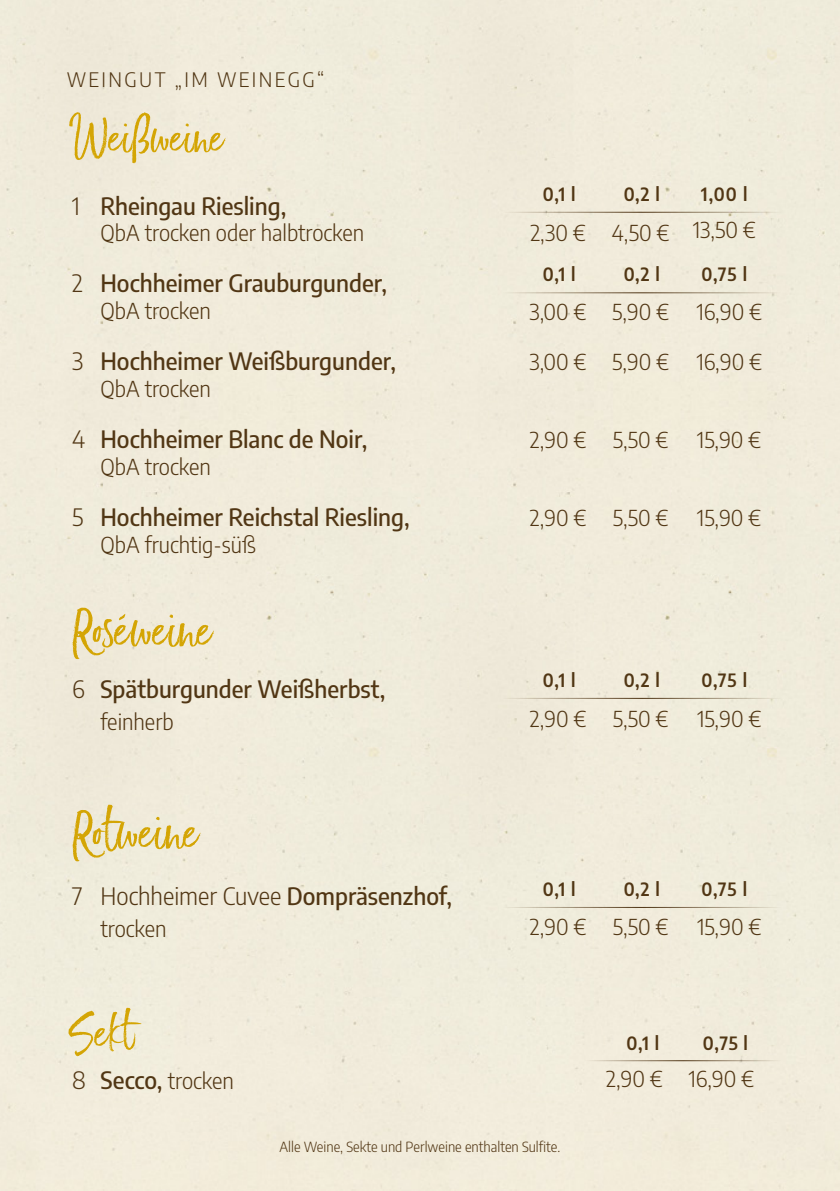
<style>
.page{position:relative;width:840px;height:1191px;background:#fff}
.page>*{position:absolute;margin:0;border:0;box-sizing:border-box;transform-origin:0 0}
.t1{font:60px "Just Heavenly";color:#d4a504}
.t2{font:54px "Just Heavenly";color:#d4a504}
.t3{font:500 semi-condensed 24px "Encode Sans";color:#513614}
.t4{font:300 semi-condensed 24px "Encode Sans";color:#513614}
.t5{font:300 semi-condensed 22px "Encode Sans";color:#513614}
.t6{font:300 semi-condensed 20px "Encode Sans";letter-spacing:.12em;color:#513614}
.t7{font:600 semi-condensed 18px "Encode Sans";letter-spacing:.04em;color:#513614}
.t8{font:300 semi-condensed 14px "Encode Sans";color:#513614}
.s1{font-weight:300}
.s2{font-weight:500}
.s3{font-size:24px}
.s4{font-weight:500;font-size:24px}
</style>
<div class="page">
<hr style="left:502px;top:212px;width:278px;height:1px;background:#513614">
<hr style="left:502px;top:292px;width:278px;height:1px;background:#513614">
<hr style="left:502px;top:698px;width:278px;height:1px;background:#513614">
<hr style="left:584px;top:1060px;width:196px;height:1px;background:#513614">
<hr style="left:502px;top:907px;width:278px;height:1px;background:#513614">
<p class="t6" style="left:67px;top:66px;width:259px">WEINGUT „IM WEINEGG“</p>
<h2 class="t2" style="left:69px;top:101px;width:156px">Weißweine</h2>
<p class="t3" style="left:72px;top:189px;width:215px"><span class="s1">1</span> Rheingau Riesling,</p>
<p class="t5" style="left:100px;top:217px;width:265px">QbA trocken oder halbtrocken</p>
<p class="t3" style="left:72px;top:266px;width:316px"><span class="s1">2</span> Hochheimer Grauburgunder,</p>
<p class="t5" style="left:100px;top:295px;width:112px">QbA trocken</p>
<p class="t3" style="left:72px;top:344px;width:325px"><span class="s1">3</span> Hochheimer Weißburgunder,</p>
<p class="t5" style="left:100px;top:373px;width:112px">QbA trocken</p>
<p class="t3" style="left:72px;top:422px;width:297px"><span class="s1">4</span> Hochheimer Blanc de Noir,</p>
<p class="t5" style="left:100px;top:451px;width:112px">QbA trocken</p>
<p class="t3" style="left:72px;top:500px;width:339px"><span class="s1">5</span> Hochheimer Reichstal Riesling,</p>
<p class="t5" style="left:100px;top:529px;width:157px">QbA fruchtig-süß</p>
<h1 class="t1" style="left:71px;top:590px;width:143px">Roséweine</h1>
<p class="t7" style="left:542px;top:181px;width:34px">0,1 l</p>
<p class="t7" style="left:623px;top:181px;width:38px">0,2 l</p>
<p class="t7" style="left:700px;top:181px;width:48px">1,00 l</p>
<p class="t5" style="left:530px;top:217px;width:226px">2,30 € 4,50 € 13,50 €</p>
<p class="t7" style="left:542px;top:261px;width:34px">0,1 l</p>
<p class="t7" style="left:623px;top:261px;width:38px">0,2 l</p>
<p class="t7" style="left:701px;top:261px;width:47px">0,75 l</p>
<p class="t5" style="left:529px;top:296px;width:140px">3,00 € 5,90 €</p>
<p class="t5" style="left:696px;top:296px;width:66px">16,90 €</p>
<p class="t5" style="left:529px;top:346px;width:140px">3,00 € 5,90 €</p>
<p class="t5" style="left:696px;top:346px;width:66px">16,90 €</p>
<p class="t5" style="left:529px;top:424px;width:140px">2,90 € 5,50 €</p>
<p class="t5" style="left:697px;top:424px;width:65px">15,90 €</p>
<p class="t5" style="left:529px;top:502px;width:140px">2,90 € 5,50 €</p>
<p class="t5" style="left:697px;top:502px;width:65px">15,90 €</p>
<p class="t7" style="left:542px;top:667px;width:34px">0,1 l</p>
<p class="t7" style="left:623px;top:667px;width:38px">0,2 l</p>
<p class="t7" style="left:701px;top:667px;width:47px">0,75 l</p>
<p class="t3" style="left:72px;top:672px;width:314px"><span class="s1">6</span> Spätburgunder Weißherbst,</p>
<p class="t5" style="left:100px;top:706px;width:75px">feinherb</p>
<p class="t5" style="left:529px;top:704px;width:140px">2,90 € 5,50 €</p>
<p class="t5" style="left:697px;top:704px;width:65px">15,90 €</p>
<h1 class="t1" style="left:71px;top:792px;width:129px">Rotweine</h1>
<p class="t7" style="left:542px;top:876px;width:34px">0,1 l</p>
<p class="t7" style="left:623px;top:876px;width:38px">0,2 l</p>
<p class="t7" style="left:701px;top:876px;width:47px">0,75 l</p>
<p class="t4" style="left:72px;top:879px;width:381px">7 Hochheimer Cuvee <span class="s2">Dompräsenzhof,</span></p>
<p class="t5" style="left:100px;top:914px;width:67px">trocken</p>
<p class="t5" style="left:529px;top:911px;width:140px">2,90 € 5,50 €</p>
<p class="t5" style="left:697px;top:911px;width:65px">15,90 €</p>
<h2 class="t2" style="left:71px;top:996px;width:64px">Sekt</h2>
<p class="t5" style="left:72px;top:1065px;width:163px"><span class="s3">8</span> <span class="s4">Secco,</span> trocken</p>
<p class="t8" style="left:279px;top:1136px;width:282px">Alle Weine, Sekte und Perlweine enthalten Sulfite.</p>
<p class="t7" style="left:626px;top:1030px;width:34px">0,1 l</p>
<p class="t7" style="left:702px;top:1030px;width:47px">0,75 l</p>
<p class="t5" style="left:606px;top:1064px;width:149px">2,90 € 16,90 €</p>
</div>
